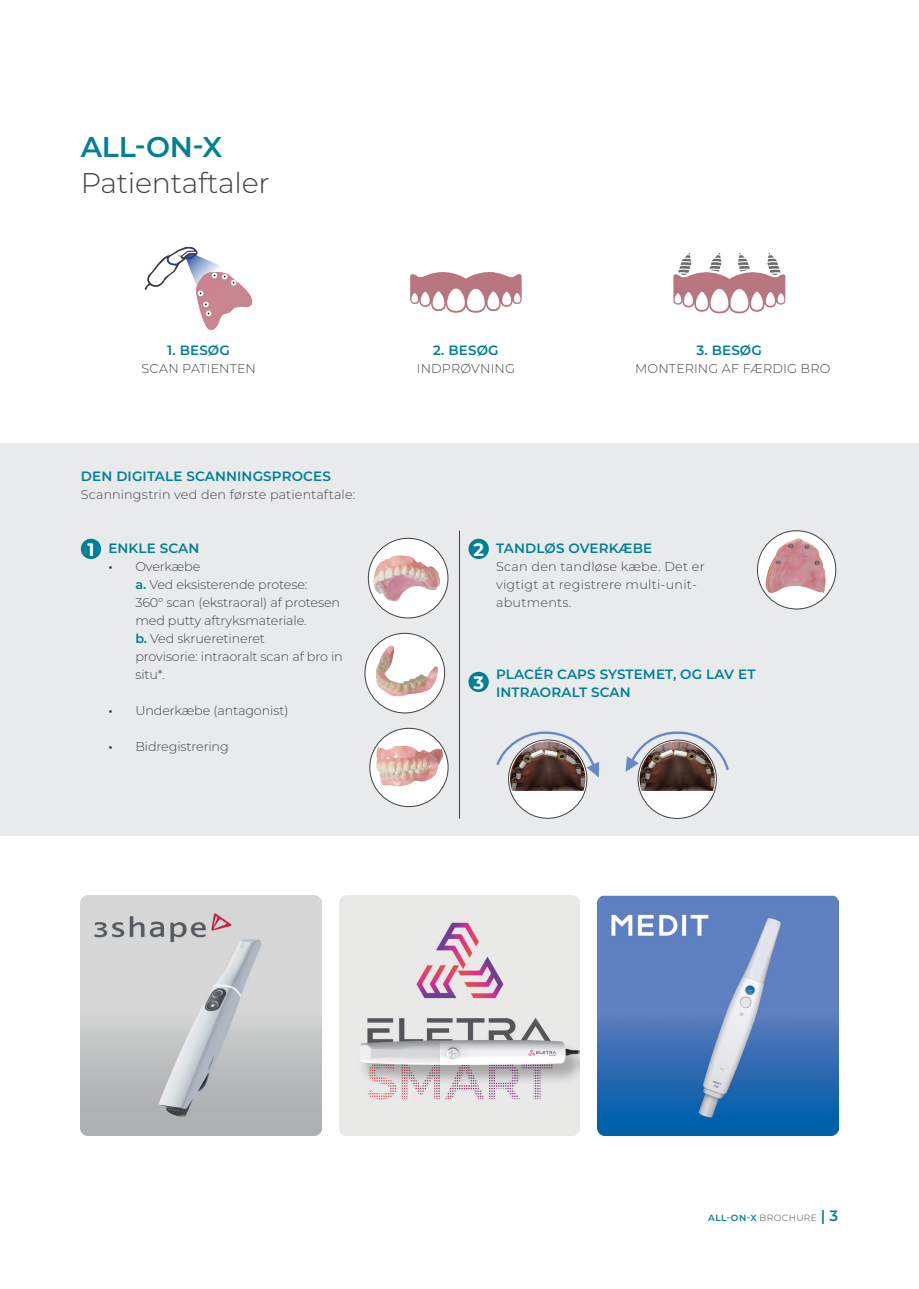
<style>
.page{position:relative;width:919px;height:1289px;background:#fff}
.page>*{position:absolute;margin:0;border:0;box-sizing:border-box;transform-origin:0 0}
.Header_16_pt{font:300 28.5px/36px "Montserrat";letter-spacing:-.01em;color:#414142}
.t1{font:700 18px "Montserrat";color:#fff}
.Heading_9_pt{font:600 13.5px/18px "Montserrat";letter-spacing:.01em;color:#008095}
.Body{font:300 12.75px/18px "Montserrat";letter-spacing:-.01em;color:#414142}
.Body-2{font:300 12.75px/18px "Montserrat";letter-spacing:.02em;color:#414142}
.Body-3{font:300 12.75px "Montserrat";letter-spacing:.01em;color:#414142}
.Body-4{font:300 12.75px "Montserrat";letter-spacing:.015em;color:#414142}
.t2{font:600 9px "Montserrat";color:#008095}
.s1{font-weight:600;color:#008095}
.s2{font-weight:600}
.s3{font-weight:300;color:#414142}
.s4{font-size:15px}
</style>
<div class="page">
<div style="left:0;top:443px;width:918px;height:392px;background:#e9eaeb"></div>
<img style="left:144px;top:246px;width:109px;height:84px">
<img style="left:410px;top:272px;width:112px;height:41px">
<img style="left:673px;top:252px;width:113px;height:62px">
<div style="left:368px;top:538px;width:80px;height:80px;background:#fff;border-radius:50%"></div>
<img style="left:367px;top:552px;width:82px;height:57px">
<div style="left:81px;top:538px;width:20px;height:21px;background:#008095;border-radius:50%"></div>
<svg style="left:365px;top:633px;width:79px;height:80px"></svg>
<img style="left:365px;top:638px;width:81px;height:66px">
<div style="left:468px;top:538px;width:21px;height:21px;background:#008095;border-radius:50%"></div>
<div style="left:370px;top:728px;width:78px;height:78px;background:#fff;border-radius:50%"></div>
<img style="left:369px;top:739px;width:80px;height:59px">
<div style="left:468px;top:671px;width:21px;height:21px;background:#008095;border-radius:50%"></div>
<svg style="left:757px;top:530px;width:78px;height:79px"></svg>
<img style="left:757px;top:536px;width:80px;height:64px">
<svg style="left:508px;top:740px;width:79px;height:78px"></svg>
<svg style="left:496px;top:731px;width:103px;height:46px"></svg>
<svg style="left:638px;top:740px;width:78px;height:78px"></svg>
<svg style="left:625px;top:731px;width:104px;height:41px"></svg>
<hr style="left:459px;top:530px;width:1px;height:288px;background:#414142">
<img style="left:339px;top:895px;width:240px;height:240px">
<img style="left:81px;top:895px;width:240px;height:240px">
<img style="left:597px;top:895px;width:241px;height:240px">
<div style="left:510px;top:741px;width:75px;height:75px;background:#fff;border-radius:50%"></div>
<img style="left:510px;top:741px;width:75px;height:50px">
<div style="left:639px;top:741px;width:75px;height:75px;background:#fff;border-radius:50%"></div>
<img style="left:639px;top:741px;width:75px;height:50px">
<p class="Header_16_pt" style="left:81px;top:128px;width:190px"><span class="s1">ALL-ON-X<br></span>Patientaftaler</p>
<p class="Heading_9_pt" style="left:167px;top:340px;width:64px">1. BESØG</p>
<p class="Body-2" style="left:141px;top:359px;width:116px">SCAN PATIENTEN</p>
<p class="Heading_9_pt" style="left:81px;top:466px;width:251px">DEN DIGITALE SCANNINGSPROCES</p>
<p class="Body-3" style="left:81px;top:486px;width:276px">Scanningstrin ved den første patientaftale:</p>
<p class="Heading_9_pt" style="left:433px;top:340px;width:67px">2. BESØG</p>
<p class="Body-3" style="left:417px;top:360px;width:100px">INDPRØVNING</p>
<p class="Heading_9_pt" style="left:696px;top:340px;width:67px">3. BESØG</p>
<p class="Body-4" style="left:635px;top:360px;width:197px">MONTERING AF FÆRDIG BRO</p>
<p class="t1" style="left:87px;top:536px;width:9px">1</p>
<p class="t1" style="left:473px;top:536px;width:12px">2</p>
<p class="Heading_9_pt" style="left:108px;top:538px;width:93px">ENKLE SCAN</p>
<p class="Body" style="left:135px;top:557px;width:209px;text-indent:-27px"><span class="s2">•</span> Overkæbe<br><span class="s1">a.</span> Ved eksisterende protese:<br>360° scan (ekstraoral) af protesen med putty aftryksmateriale.<br><span class="s1">b.</span> Ved skrueretineret<br>provisorie: intraoralt scan af bro in situ*.</p>
<p class="Body" style="left:108px;top:701px;width:181px"><span class="s2">•</span> Underkæbe (antagonist)</p>
<p class="Body" style="left:108px;top:737px;width:122px"><span class="s2">•</span> Bidregistrering</p>
<p class="t1" style="left:473px;top:669px;width:12px">3</p>
<p class="Heading_9_pt" style="left:496px;top:538px;width:158px">TANDLØS OVERKÆBE</p>
<p class="Body-2" style="left:496px;top:557px;width:210px">Scan den tandløse kæbe. Det er vigtigt at registrere multi-unit&shy;abutments.</p>
<p class="Heading_9_pt" style="left:496px;top:664px;width:261px">PLACÉR CAPS SYSTEMET, OG LAV ET<br>INTRAORALT SCAN</p>
<p class="t2" style="left:708px;top:1211px;width:131px">ALL-ON-X <span class="s3">BROCHURE</span> <span class="s4">| 3</span></p>
</div>
